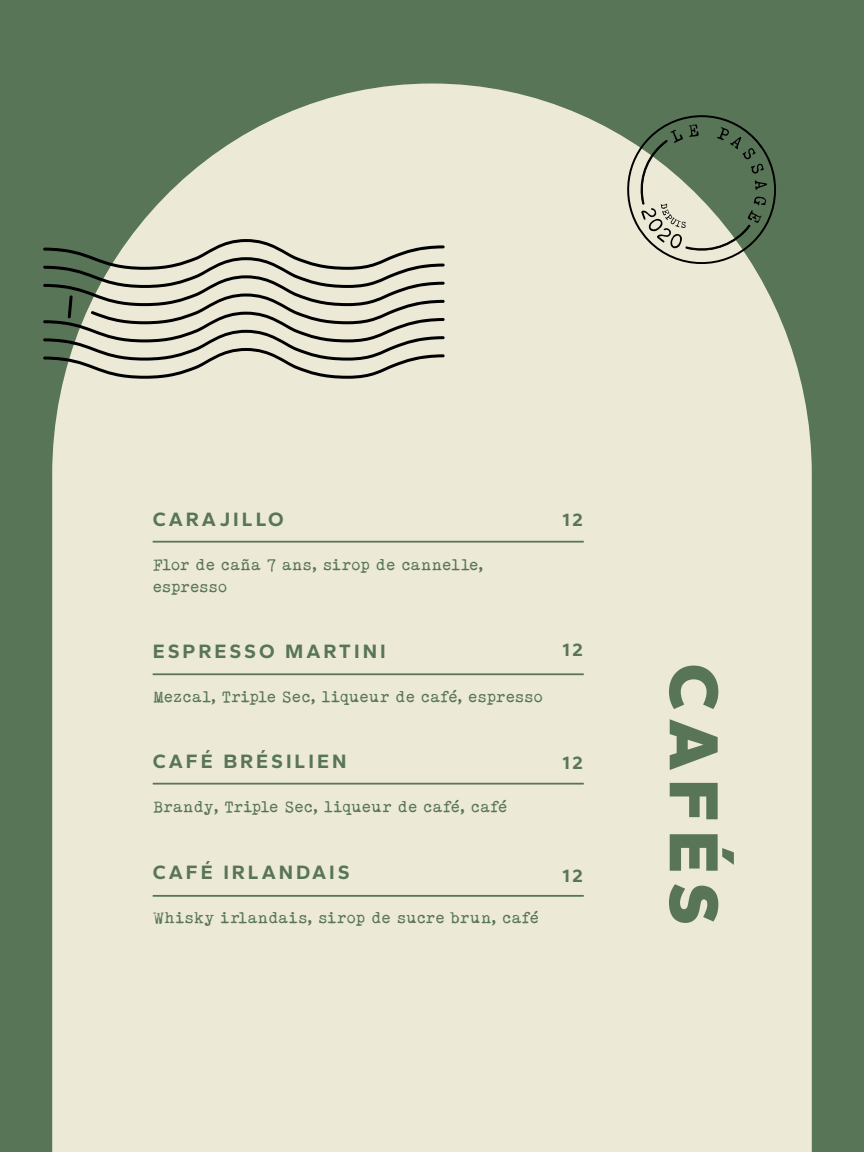
<style>
.page{position:relative;width:864px;height:1152px;background:#597557}
.page>*{position:absolute;margin:0;border:0;box-sizing:border-box;transform-origin:0 0}
.t1{font:900 71.8px "Gantari";letter-spacing:.12em;color:#597557}
.t2{font:700 20px "Gantari";letter-spacing:.15em;color:#597557}
.t3{font:700 18.4px "Gantari";letter-spacing:.15em;color:#597557}
.t4{font:16px/22.2px "HOLLYWOOD STARFIRE";color:#597557}
</style>
<div class="page">
<div style="left:52px;top:84px;width:760px;height:1068px;background:#ecead6"></div>
<hr style="left:153px;top:543px;width:431px;height:1px;background:#ecead6">
<hr style="left:153px;top:672px;width:431px;height:1px;background:#ecead6">
<hr style="left:153px;top:785px;width:431px;height:1px;background:#ecead6">
<hr style="left:153px;top:896px;width:431px;height:2px;background:#ecead6">
<svg style="left:621px;top:115px;width:155px;height:157px"></svg>
<hr style="left:153px;top:541px;width:431px;height:2px;background:#597557">
<hr style="left:153px;top:673px;width:431px;height:2px;background:#597557">
<hr style="left:153px;top:783px;width:431px;height:2px;background:#597557">
<hr style="left:153px;top:895px;width:431px;height:2px;background:#597557">
<svg style="left:43px;top:239px;width:402px;height:140px;background:#b8b9a7"></svg>
<p class="t2" style="left:153px;top:506px;width:132px">CARAJILLO</p>
<p class="t4" style="left:153px;top:553px;width:332px">Flor de caña 7 ans, sirop de cannelle, espresso</p>
<p class="t2" style="left:153px;top:639px;width:235px">ESPRESSO MARTINI</p>
<p class="t4" style="left:153px;top:686px;width:392px">Mezcal, Triple Sec, liqueur de café, espresso</p>
<p class="t2" style="left:153px;top:749px;width:195px">CAFÉ BRÉSILIEN</p>
<p class="t4" style="left:153px;top:796px;width:356px">Brandy, Triple Sec, liqueur de café, café</p>
<p class="t2" style="left:153px;top:859px;width:199px">CAFÉ IRLANDAIS</p>
<p class="t4" style="left:153px;top:906px;width:388px">Whisky irlandais, sirop de sucre brun, café</p>
<p class="t3" style="left:562px;top:508px;width:22px">12</p>
<p class="t3" style="left:562px;top:638px;width:22px">12</p>
<p class="t3" style="left:562px;top:751px;width:22px">12</p>
<p class="t3" style="left:562px;top:864px;width:22px">12</p>
<p class="t1" style="left:740px;top:664px;width:263px;rotate:90deg">CAFÉS</p>
</div>
